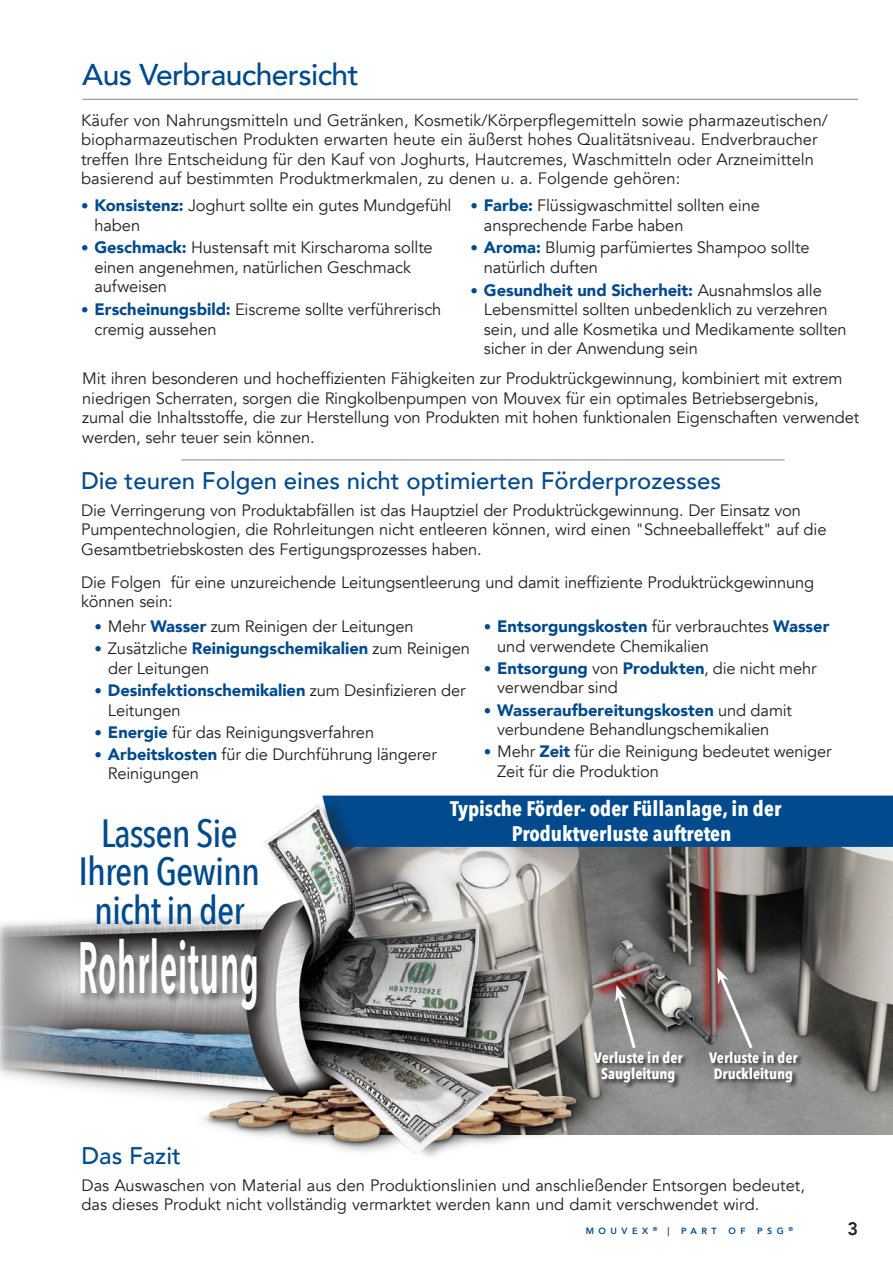
<style>
.page{position:relative;width:893px;height:1263px;background:#fff}
.page>*{position:absolute;margin:0;border:0;box-sizing:border-box;transform-origin:0 0}
.t1{font:600 72.3px "Avenir Next Condensed";letter-spacing:.01em;color:#fff;scale:.54 1}
.t2{font:500 39.3px/38px "Avenir Next Condensed";letter-spacing:-.025em;color:#004a8d;text-align:center}
.t3{font:500 30px "Avenir";letter-spacing:-.02em;color:#004a8d}
.t4{font:500 24px "Avenir";color:#004a8d}
.t5{font:700 21px/25.2px "Avenir Next Condensed";color:#fff;text-align:center}
.t6{font:800 18px "Avenir";color:#231f20}
.t7{font:16.5px/19.5px "Avenir";letter-spacing:-.01em;color:#231f20}
.t8{font:700 15px/16.5px "Avenir Next Condensed";color:#fff;text-align:center}
.t9{font:800 9px "Avenir";letter-spacing:.5em;color:#004a8d}
.s1{font-size:15px;color:#004a8d}
.s2{font-weight:900;color:#004a8d}
</style>
<div class="page">
<hr style="left:181px;top:460px;width:603px;height:1px;background:#7e868d">
<hr style="left:82px;top:99px;width:776px;height:1px;background:#7e868d">
<img style="left:612px;top:847px;width:281px;height:287px">
<div style="left:322px;top:795px;width:571px;height:52px;background:#004a8d"></div>
<div style="left:0;top:797px;width:609px;height:364px;background:#231f20;opacity:.35"></div>
<img style="left:0;top:805px;width:612px;height:356px">
<div style="left:593px;top:1050px;width:96px;height:39px;background:#231f20;opacity:.75"></div>
<div style="left:708px;top:1050px;width:96px;height:39px;background:#231f20;opacity:.75"></div>
<svg style="left:615px;top:985px;width:23px;height:66px;background:#928f8d"></svg>
<svg style="left:717px;top:968px;width:38px;height:84px;background:#918a89"></svg>
<div style="left:77px;top:936px;width:192px;height:86px;background:#231f20;opacity:.75"></div>
<h3 class="t3" style="left:82px;top:48px;width:278px">Aus Verbrauchersicht</h3>
<p class="t7" style="left:81px;top:110px;width:748px">Käufer von Nahrungsmitteln und Getränken, Kosmetik/Körperpflegemitteln sowie pharmazeutischen/ biopharmazeutischen Produkten erwarten heute ein äußerst hohes Qualitätsniveau. Endverbraucher treffen Ihre Entscheidung für den Kauf von Joghurts, Hautcremes, Waschmitteln oder Arzneimitteln basierend auf bestimmten Produktmerkmalen, zu denen u. a. Folgende gehören:</p>
<p class="t7" style="left:95px;top:196px;width:359px;text-indent:-14px"><span class="s1">•</span> <span class="s2">Konsistenz:</span> Joghurt sollte ein gutes Mundgefühl haben</p>
<p class="t7" style="left:95px;top:238px;width:340px;text-indent:-14px"><span class="s1">•</span> <span class="s2">Geschmack:</span> Hustensaft mit Kirscharoma sollte einen angenehmen, natürlichen Geschmack aufweisen</p>
<p class="t7" style="left:95px;top:300px;width:348px;text-indent:-14px"><span class="s1">•</span> <span class="s2">Erscheinungsbild:</span> Eiscreme sollte verführerisch cremig aussehen</p>
<p class="t7" style="left:484px;top:196px;width:277px;text-indent:-14px"><span class="s1">•</span> <span class="s2">Farbe:</span> Flüssigwaschmittel sollten eine ansprechende Farbe haben</p>
<p class="t7" style="left:484px;top:238px;width:327px;text-indent:-14px"><span class="s1">•</span> <span class="s2">Aroma:</span> Blumig parfümiertes Shampoo sollte natürlich duften</p>
<p class="t7" style="left:484px;top:280px;width:364px;text-indent:-14px"><span class="s1">•</span> <span class="s2">Gesundheit und Sicherheit:</span> Ausnahmslos alle Lebensmittel sollten unbedenklich zu verzehren sein, und alle Kosmetika und Medikamente sollten sicher in der Anwendung sein</p>
<p class="t7" style="left:82px;top:369px;width:778px">Mit ihren besonderen und hocheffizienten Fähigkeiten zur Produktrückgewinnung, kombiniert mit extrem niedrigen Scherraten, sorgen die Ringkolbenpumpen von Mouvex für ein optimales Betriebsergebnis, zumal die Inhaltsstoffe, die zur Herstellung von Produkten mit hohen funktionalen Eigenschaften verwendet werden, sehr teuer sein können.</p>
<h3 class="t4" style="left:81px;top:460px;width:642px">Die teuren Folgen eines nicht optimierten Förderprozesses</h3>
<p class="t7" style="left:81px;top:500px;width:747px">Die Verringerung von Produktabfällen ist das Hauptziel der Produktrückgewinnung. Der Einsatz von<br>Pumpentechnologien, die Rohrleitungen nicht entleeren können, wird einen "Schneeballeffekt" auf die<br>Gesamtbetriebskosten des Fertigungsprozesses haben.</p>
<p class="t7" style="left:81px;top:572px;width:735px">Die Folgen für eine unzureichende Leitungsentleerung und damit ineffiziente Produktrückgewinnung können sein:</p>
<p class="t7" style="left:94px;top:617px;width:321px"><span class="s1">•</span> Mehr <span class="s2">Wasser</span> zum Reinigen der Leitungen</p>
<p class="t7" style="left:108px;top:639px;width:363px;text-indent:-14px"><span class="s1">•</span> Zusätzliche <span class="s2">Reinigungschemikalien</span> zum Reinigen der Leitungen</p>
<p class="t7" style="left:108px;top:681px;width:359px;text-indent:-14px"><span class="s1">•</span> <span class="s2">Desinfektionschemikalien</span> zum Desinfizieren der<br>Leitungen</p>
<p class="t7" style="left:94px;top:723px;width:281px"><span class="s1">•</span> <span class="s2">Energie</span> für das Reinigungsverfahren</p>
<p class="t7" style="left:108px;top:745px;width:330px;text-indent:-14px"><span class="s1">•</span> <span class="s2">Arbeitskosten</span> für die Durchführung längerer<br>Reinigungen</p>
<p class="t7" style="left:497px;top:617px;width:334px;text-indent:-13px"><span class="s1">•</span> <span class="s2">Entsorgungskosten</span> für verbrauchtes <span class="s2">Wasser </span>und verwendete Chemikalien</p>
<p class="t7" style="left:497px;top:659px;width:321px;text-indent:-13px"><span class="s1">•</span> <span class="s2">Entsorgung</span> von <span class="s2">Produkten</span>, die nicht mehr verwendbar sind</p>
<p class="t7" style="left:484px;top:700px;width:310px;text-align:center"><span class="s1">•</span> <span class="s2">Wasseraufbereitungskosten</span> und damit verbundene Behandlungschemikalien</p>
<p class="t7" style="left:497px;top:742px;width:336px;text-indent:-14px"><span class="s1">•</span> Mehr <span class="s2">Zeit</span> für die Reinigung bedeutet weniger<br>Zeit für die Produktion</p>
<h2 class="t2" style="left:79px;top:815px;width:183px">Lassen Sie<br>Ihren Gewinn nicht in der</h2>
<h1 class="t1" style="left:78px;top:906px;width:338px">Rohrleitung</h1>
<p class="t5" style="left:450px;top:796px;width:333px">Typische Förder- oder Füllanlage, in der<br>Produktverluste auftreten</p>
<p class="t8" style="left:594px;top:1049px;width:90px">Verluste in der<br>Saugleitung</p>
<p class="t8" style="left:709px;top:1049px;width:90px">Verluste in der<br>Druckleitung</p>
<h3 class="t4" style="left:81px;top:1135px;width:101px">Das Fazit</h3>
<p class="t7" style="left:81px;top:1175px;width:725px">Das Auswaschen von Material aus den Produktionslinien und anschließender Entsorgen bedeutet, das dieses Produkt nicht vollständig vermarktet werden kann und damit verschwendet wird.</p>
<p class="t9" style="left:586px;top:1224px;width:85px">MOUVEX <sup>®</sup> |</p>
<p class="t9" style="left:681px;top:1224px;width:37px">PART</p>
<p class="t9" style="left:728px;top:1224px;width:19px">O F</p>
<p class="t9" style="left:757px;top:1224px;width:37px">PSG <sup>®</sup></p>
<p class="t6" style="left:848px;top:1215px;width:12px">3</p>
</div>
